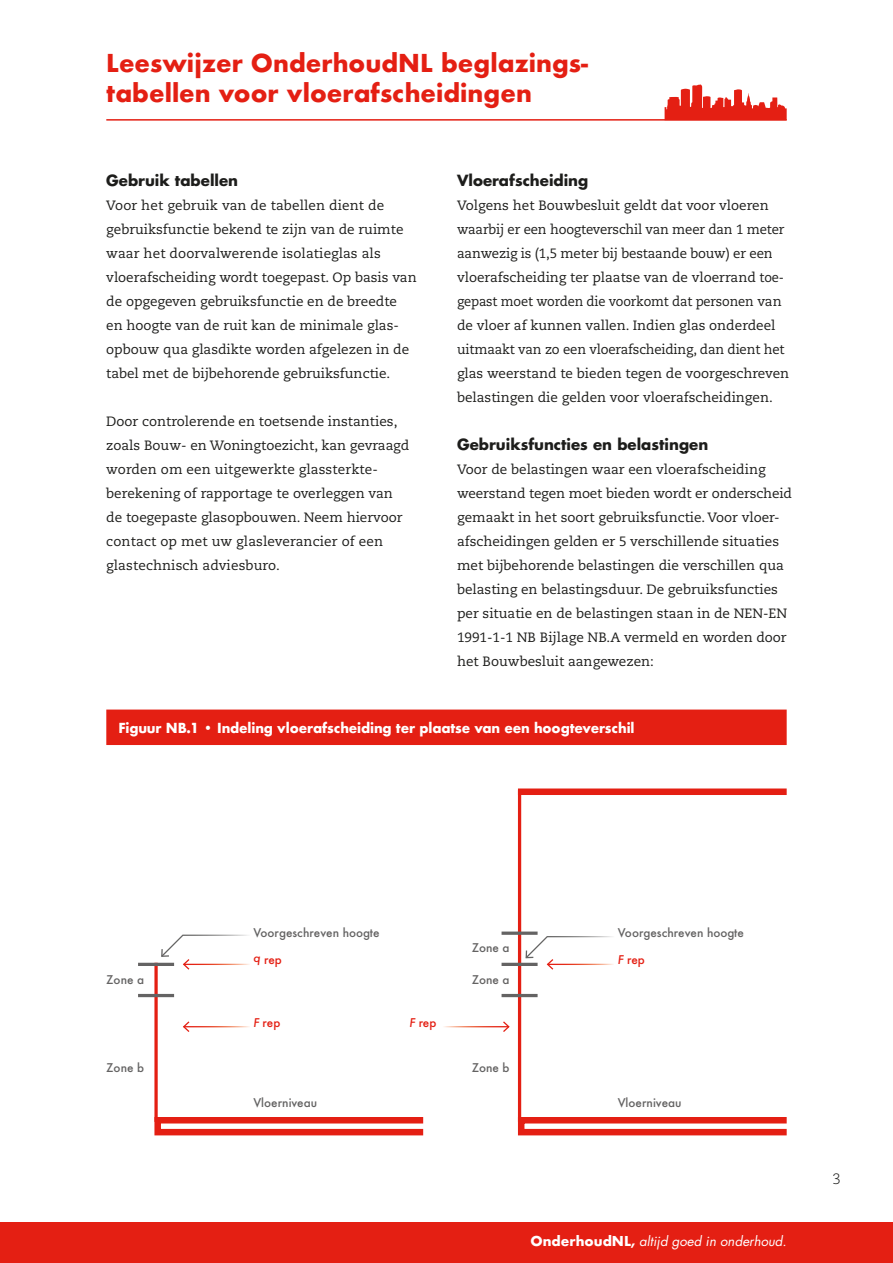
<style>
.page{position:relative;width:893px;height:1263px;background:#fff}
.page>*{position:absolute;margin:0;border:0;box-sizing:border-box;transform-origin:0 0}
.t1{font:700 24px/30px "Futura";color:#e41f13}
.t2{font:700 15px "Futura Std";color:#1d1d1b}
.t3{font:300 15px "Caecilia LT Std";color:#1d1d1b}
.t4{font:13.5px/24px "Caecilia LT Std";color:#1d1d1b}
.t5{font:700 13.5px "Futura";letter-spacing:-.01em;color:#fff}
.t6{font:italic 13.35px "Futura";color:#fff}
.t7{font:500 11.7px "Futura";color:#646363}
.t8{font:500 11.7px "Futura";color:#e41f13}
.s1{font-style:italic}
.s2{font-weight:700;font-style:normal}
</style>
<div class="page">
<hr style="left:106px;top:119px;width:681px;height:2px;background:#e41f13">
<svg style="left:665px;top:85px;width:122px;height:35px"></svg>
<div style="left:0;top:1223px;width:893px;height:40px;background:#e41f13"></div>
<div style="left:107px;top:710px;width:679px;height:34px;background:#e41f13"></div>
<div style="left:106px;top:709px;width:681px;height:36px;border:2px solid #e41f13"></div>
<svg style="left:515px;top:788px;width:272px;height:347px"></svg>
<hr style="left:518px;top:792px;width:3px;height:328px;background:#e41f13">
<div style="left:154px;top:1117px;width:269px;height:18px;border:7px solid #e41f13"></div>
<svg style="left:154px;top:966px;width:4px;height:154px"></svg>
<hr style="left:140px;top:994px;width:32px;height:3px;background:#646363">
<hr style="left:140px;top:963px;width:32px;height:3px;background:#646363">
<svg style="left:183px;top:1021px;width:6px;height:11px"></svg>
<svg style="left:160px;top:934px;width:90px;height:36px"></svg>
<svg style="left:525px;top:935px;width:90px;height:35px"></svg>
<svg style="left:503px;top:931px;width:33px;height:4px"></svg>
<hr style="left:503px;top:994px;width:33px;height:3px;background:#646363">
<hr style="left:503px;top:963px;width:33px;height:3px;background:#646363">
<svg style="left:503px;top:1021px;width:7px;height:11px"></svg>
<h1 class="t1" style="left:106px;top:48px;width:483px">Leeswijzer OnderhoudNL beglazings&shy;tabellen voor vloerafscheidingen</h1>
<p class="t2" style="left:106px;top:170px;width:133px">Gebruik tabellen</p>
<p class="t4" style="left:106px;top:194px;width:312px">Voor het gebruik van de tabellen dient de gebruiksfunctie bekend te zijn van de ruimte waar het doorvalwerende isolatieglas als vloerafscheiding wordt toegepast. Op basis van de opgegeven gebruiksfunctie en de breedte en hoogte van de ruit kan de minimale glas&shy;opbouw qua glasdikte worden afgelezen in de tabel met de bijbehorende gebruiksfunctie.</p>
<p class="t4" style="left:106px;top:410px;width:304px">Door controlerende en toetsende instanties, zoals Bouw- en Woningtoezicht, kan gevraagd worden om een uitgewerkte glassterkte&shy;berekening of rapportage te overleggen van de toegepaste glasopbouwen. Neem hiervoor contact op met uw glasleverancier of een glastechnisch adviesburo.</p>
<p class="t2" style="left:457px;top:170px;width:133px">Vloerafscheiding</p>
<p class="t4" style="left:457px;top:194px;width:334px">Volgens het Bouwbesluit geldt dat voor vloeren waarbij er een hoogteverschil van meer dan 1 meter aanwezig is (1,5 meter bij bestaande bouw) er een vloerafscheiding ter plaatse van de vloerrand toe&shy;gepast moet worden die voorkomt dat personen van de vloer af kunnen vallen. Indien glas onderdeel uitmaakt van zo een vloerafscheiding, dan dient het glas weerstand te bieden tegen de voorgeschreven belastingen die gelden voor vloerafscheidingen.</p>
<p class="t2" style="left:457px;top:434px;width:253px">Gebruiksfuncties en belastingen</p>
<p class="t4" style="left:457px;top:458px;width:336px">Voor de belastingen waar een vloerafscheiding weerstand tegen moet bieden wordt er onderscheid gemaakt in het soort gebruiksfunctie. Voor vloer&shy;afscheidingen gelden er 5 verschillende situaties met bijbehorende belastingen die verschillen qua belasting en belastingsduur. De gebruiksfuncties per situatie en de belastingen staan in de NEN-EN 1991-1-1 NB Bijlage NB.A vermeld en worden door het Bouwbesluit aangewezen:</p>
<p class="t5" style="left:118px;top:718px;width:518px">Figuur NB.1 • Indeling vloerafscheiding ter plaatse van een hoogteverschil</p>
<p class="t7" style="left:106px;top:972px;width:39px">Zone a</p>
<p class="t7" style="left:106px;top:1060px;width:39px">Zone b</p>
<p class="t7" style="left:253px;top:924px;width:128px">Voorgeschreven hoogte</p>
<p class="t8" style="left:253px;top:952px;width:30px"><sup>q</sup> rep</p>
<p class="t8" style="left:253px;top:1014px;width:29px"><span class="s1">F</span> rep</p>
<p class="t8" style="left:409px;top:1014px;width:29px"><span class="s1">F</span> rep</p>
<p class="t7" style="left:472px;top:940px;width:39px">Zone a</p>
<p class="t7" style="left:472px;top:972px;width:39px">Zone a</p>
<p class="t7" style="left:472px;top:1060px;width:39px">Zone b</p>
<p class="t7" style="left:618px;top:924px;width:128px">Voorgeschreven hoogte</p>
<p class="t8" style="left:618px;top:952px;width:29px"><span class="s1">F</span> rep</p>
<p class="t7" style="left:253px;top:1094px;width:65px">Vloerniveau</p>
<p class="t7" style="left:618px;top:1094px;width:65px">Vloerniveau</p>
<p class="t6" style="left:530px;top:1232px;width:258px"><span class="s2">OnderhoudNL,</span> altijd goed in onderhoud.</p>
<p class="t3" style="left:832px;top:1170px;width:10px">3</p>
</div>
